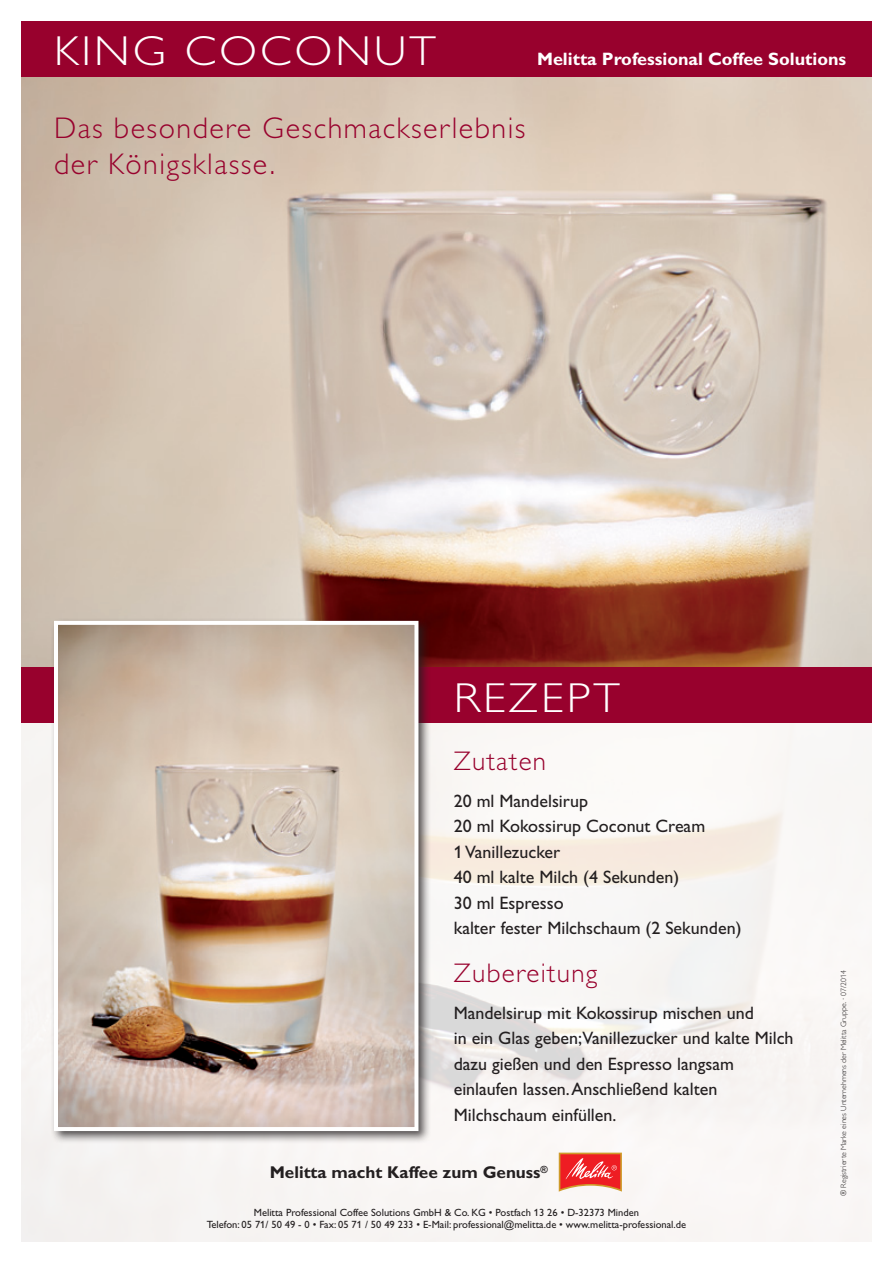
<style>
.page{position:relative;width:893px;height:1263px;background:#fff}
.page>*{position:absolute;margin:0;border:0;box-sizing:border-box;transform-origin:0 0}
.t1{font:300 42px "Gill Alt One";letter-spacing:.065em;color:#fff;scale:1.1 1}
.t2{font:300 30px/36px "Gill Alt One";letter-spacing:.05em;color:#98012d}
.t3{font:300 27px "Gill Alt One";letter-spacing:.05em;color:#98012d}
.t4{font:18px/25.5px "Gill Alt One";color:#231f20}
.t5{font:700 18px "Gill Alt One";color:#fff}
.t6{font:700 17.1px "Gill Alt One";color:#231f20}
.t7{font:10.5px/12.6px "Gill Alt One";color:#231f20;text-align:center}
.t8{font:300 7.8px "Gill Alt One";color:#231f20}
</style>
<div class="page">
<img style="left:21px;top:77px;width:851px;height:591px">
<div style="left:21px;top:668px;width:851px;height:55px;background:#98012d"></div>
<div style="left:21px;top:21px;width:851px;height:56px;background:#98012d"></div>
<div style="left:50px;top:617px;width:381px;height:526px;background:#231f20;opacity:.75"></div>
<img style="left:59px;top:626px;width:354px;height:500px">
<div style="left:54px;top:621px;width:364px;height:510px;border:4px solid #fff"></div>
<svg style="left:559px;top:1152px;width:63px;height:39px;background:#ec5b50"></svg>
<h1 class="t1" style="left:54px;top:28px;width:349px">KING COCONUT</h1>
<p class="t5" style="left:537px;top:49px;width:311px">Melitta Professional Coffee Solutions</p>
<h2 class="t2" style="left:54px;top:110px;width:473px">Das besondere Geschmackserlebnis der Königsklasse.</h2>
<h1 class="t1" style="left:454px;top:674px;width:153px">REZEPT</h1>
<h3 class="t3" style="left:454px;top:745px;width:94px">Zutaten</h3>
<p class="t4" style="left:454px;top:788px;width:289px">20 ml Mandelsirup<br>20 ml Kokossirup Coconut Cream<br>1 Vanillezucker<br>40 ml kalte Milch (4 Sekunden)<br>30 ml Espresso<br>kalter fester Milchschaum (2 Sekunden)</p>
<h3 class="t3" style="left:454px;top:957px;width:145px">Zubereitung</h3>
<p class="t8" style="left:839px;top:1196px;width:227px;rotate:-90deg">® Registrierte Marke eines Unternehmens der Melitta Gruppe. · 07/2014</p>
<p class="t7" style="left:207px;top:1206px;width:481px">Melitta Professional Coffee Solutions GmbH &amp; Co. KG • Postfach 13 26 • D-32373 Minden<br>Telefon: 05 71/ 50 49 - 0 • Fax: 05 71 / 50 49 233 • E-Mail: professional@melitta.de • www.melitta-professional.de</p>
<p class="t4" style="left:454px;top:1000px;width:341px">Mandelsirup mit Kokossirup mischen und<br>in ein Glas geben;Vanillezucker und kalte Milch dazu gießen und den Espresso langsam einlaufen lassen. Anschließend kalten Milchschaum einfüllen.</p>
<p class="t6" style="left:270px;top:1162px;width:280px">Melitta macht Kaffee zum Genuss<sup>®</sup></p>
</div>
